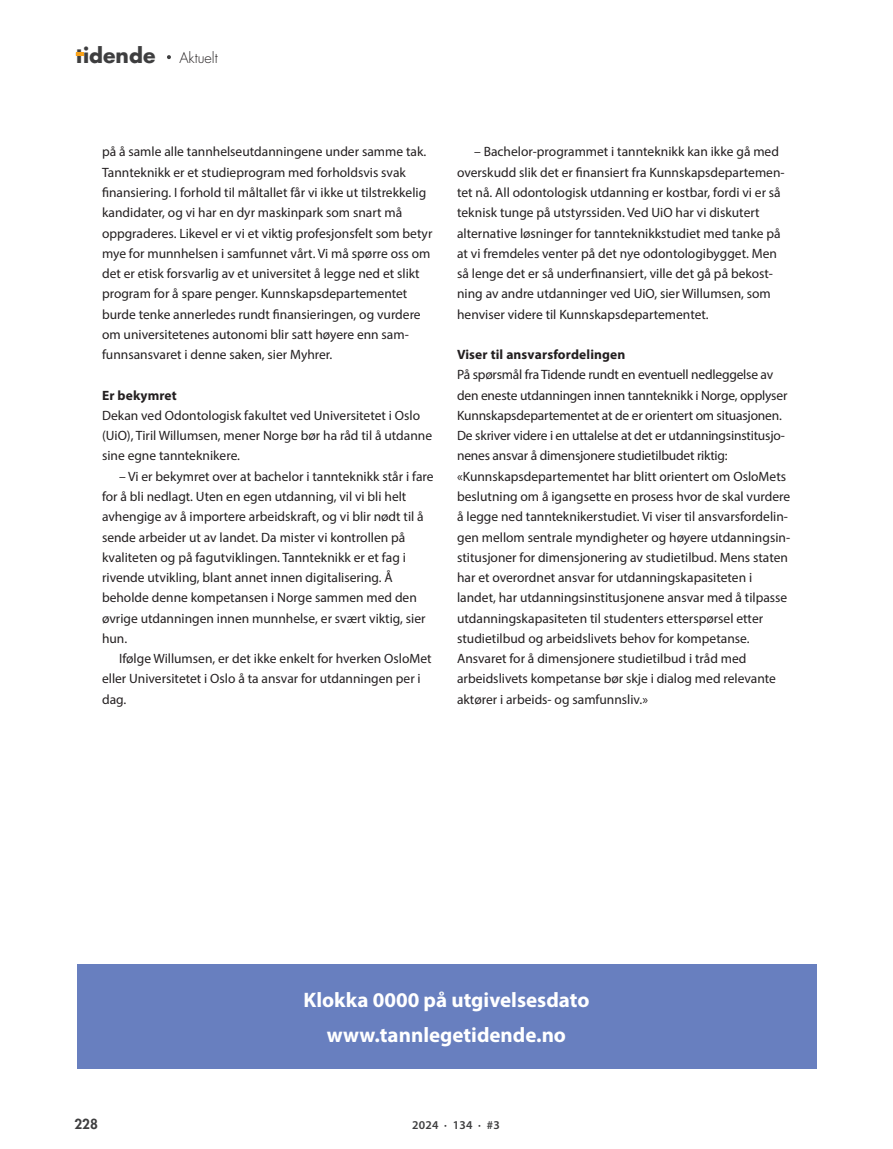
<style>
.page{position:relative;width:893px;height:1149px;background:#fff}
.page>*{position:absolute;margin:0;border:0;box-sizing:border-box;transform-origin:0 0}
.t1{font:700 21px/34.5px "Myriad Pro";color:#fff;text-align:center}
.t2{font:700 20.4px "Futura Std";color:#3e3e3f}
.t3{font:300 14.4px "Futura Std";color:#231f20}
.t4{font:13.5px/20.2px "Myriad Pro";color:#231f20}
.t5{font:700 13.5px "Myriad Pro";letter-spacing:.01em;color:#231f20}
.t6{font:800 13.5px "Futura Std";color:#3e3e3f}
.t7{font:600 12px "Myriad Pro";letter-spacing:.02em;color:#3e3e3f}
</style>
<div class="page">
<svg style="left:167px;top:55px;width:4px;height:4px"></svg>
<svg style="left:76px;top:53px;width:7px;height:3px"></svg>
<div style="left:77px;top:964px;width:739px;height:104px;background:#687fbf"></div>
<h2 class="t2" style="left:76px;top:42px;width:81px">tidende</h2>
<p class="t3" style="left:179px;top:49px;width:40px">Aktuelt</p>
<p class="t4" style="left:102px;top:141px;width:332px">på å samle alle tannhelseutdanningene under samme tak.<br>Tannteknikk er et studieprogram med forholdsvis svak finansiering. I forhold til måltallet får vi ikke ut tilstrekkelig kandidater, og vi har en dyr maskinpark som snart må oppgraderes. Likevel er vi et viktig profesjonsfelt som betyr mye for munnhelsen i samfunnet vårt. Vi må spørre oss om det er etisk forsvarlig av et universitet å legge ned et slikt program for å spare penger. Kunnskapsdepartementet burde tenke annerledes rundt finansieringen, og vurdere om universitetenes autonomi blir satt høyere enn sam&shy;funnsansvaret i denne saken, sier Myhrer.</p>
<p class="t5" style="left:102px;top:386px;width:76px">Er bekymret</p>
<p class="t4" style="left:102px;top:405px;width:332px">Dekan ved Odontologisk fakultet ved Universitetet i Oslo (UiO), Tiril Willumsen, mener Norge bør ha råd til å utdanne sine egne tannteknikere.</p>
<p class="t4" style="left:102px;top:465px;width:333px;text-indent:17px">– Vi er bekymret over at bachelor i tannteknikk står i fare for å bli nedlagt. Uten en egen utdanning, vil vi bli helt avhengige av å importere arbeidskraft, og vi blir nødt til å sende arbeider ut av landet. Da mister vi kontrollen på kvaliteten og på fagutviklingen. Tannteknikk er et fag i rivende utvikling, blant annet innen digitalisering. Å beholde denne kompetansen i Norge sammen med den øvrige utdanningen innen munnhelse, er svært viktig, sier hun.</p>
<p class="t4" style="left:102px;top:648px;width:331px;text-indent:17px">Ifølge Willumsen, er det ikke enkelt for hverken OsloMet eller Universitetet i Oslo å ta ansvar for utdanningen per i dag.</p>
<p class="t4" style="left:457px;top:141px;width:329px;text-indent:17px">– Bachelor-programmet i tannteknikk kan ikke gå med overskudd slik det er finansiert fra Kunnskapsdepartemen&shy;tet nå. All odontologisk utdanning er kostbar, fordi vi er så teknisk tunge på utstyrssiden. Ved UiO har vi diskutert alternative løsninger for tannteknikkstudiet med tanke på at vi fremdeles venter på det nye odontologibygget. Men så lenge det er så underfinansiert, ville det gå på bekost&shy;ning av andre utdanninger ved UiO, sier Willumsen, som henviser videre til Kunnskapsdepartementet.</p>
<p class="t5" style="left:457px;top:345px;width:170px">Viser til ansvarsfordelingen</p>
<p class="t4" style="left:457px;top:364px;width:335px">På spørsmål fra Tidende rundt en eventuell nedleggelse av den eneste utdanningen innen tannteknikk i Norge, opplyser Kunnskapsdepartementet at de er orientert om situasjonen.<br>De skriver videre i en uttalelse at det er utdanningsinstitusjo&shy;nenes ansvar å dimensjonere studietilbudet riktig: «Kunnskapsdepartementet har blitt orientert om OsloMets beslutning om å igangsette en prosess hvor de skal vurdere å legge ned tannteknikerstudiet. Vi viser til ansvarsfordelin&shy;gen mellom sentrale myndigheter og høyere utdanningsin&shy;stitusjoner for dimensjonering av studietilbud. Mens staten har et overordnet ansvar for utdanningskapasiteten i landet, har utdanningsinstitusjonene ansvar med å tilpasse utdanningskapasiteten til studenters etterspørsel etter studietilbud og arbeidslivets behov for kompetanse.<br>Ansvaret for å dimensjonere studietilbud i tråd med arbeidslivets kompetanse bør skje i dialog med relevante aktører i arbeids- og samfunnsliv.»</p>
<h1 class="t1" style="left:303px;top:981px;width:287px">Klokka 0000 på utgivelsesdato www.tannlegetidende.no</h1>
<p class="t6" style="left:74px;top:1115px;width:25px">228</p>
<p class="t7" style="left:412px;top:1117px;width:89px">2024 · 134 · #3</p>
</div>
